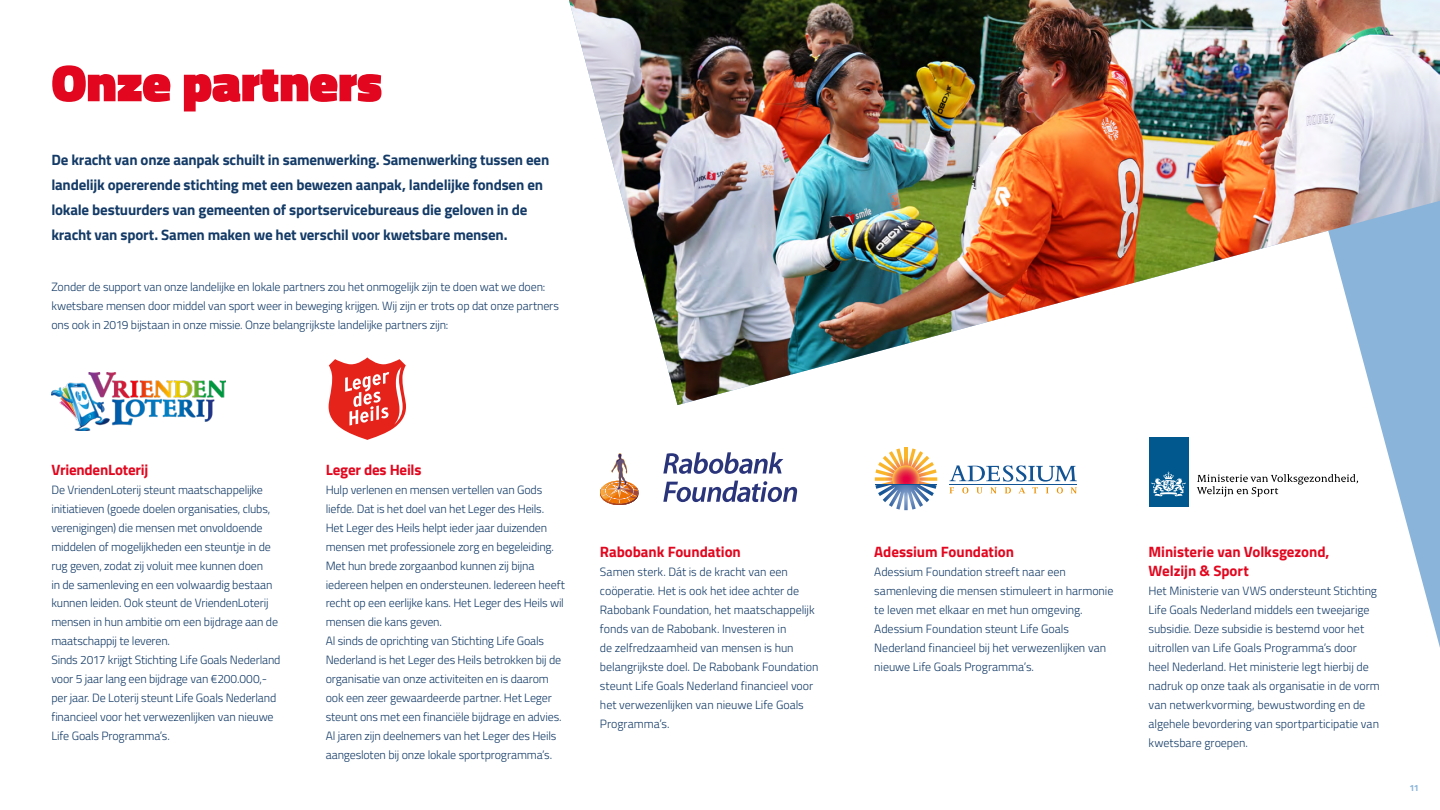
<style>
.page{position:relative;width:1440px;height:810px;background:#fff}
.page>*{position:absolute;margin:0;border:0;box-sizing:border-box;transform-origin:0 0}
.t1{font:900 52.5px "Titillium Web";letter-spacing:-.005em;color:#e2071f}
.t2{font:700 15px/25.3px "Titillium Web";letter-spacing:-.015em;color:#143b67}
.t3{font:700 15px/19px "Titillium Web";letter-spacing:-.005em;color:#e2071f}
.t4{font:300 12px/19px "Titillium Web";letter-spacing:-.01em;color:#143b67}
.t5{font:700 9px "Titillium Web";color:#8ab4da}
</style>
<div class="page">
<svg style="left:1358px;top:405px;width:82px;height:243px"></svg>
<img style="left:569px;top:0;width:871px;height:405px">
<svg style="left:328px;top:357px;width:78px;height:83px"></svg>
<img style="left:51px;top:373px;width:175px;height:58px">
<div style="left:1149px;top:437px;width:40px;height:69px;background:#00588e"></div>
<svg style="left:1151px;top:471px;width:35px;height:26px"></svg>
<svg style="left:1197px;top:474px;width:161px;height:23px"></svg>
<svg style="left:663px;top:452px;width:120px;height:22px"></svg>
<svg style="left:663px;top:481px;width:134px;height:21px"></svg>
<svg style="left:600px;top:453px;width:39px;height:52px"></svg>
<svg style="left:950px;top:465px;width:127px;height:28px"></svg>
<svg style="left:875px;top:448px;width:62px;height:62px"></svg>
<hr style="left:875px;top:484px;width:62px;height:1px;background:#125394">
<h1 class="t1" style="left:51px;top:44px;width:332px">Onze partners</h1>
<p class="t2" style="left:51px;top:146px;width:499px">De kracht van onze aanpak schuilt in samenwerking. Samenwerking tussen een landelijk opererende stichting met een bewezen aanpak, landelijke fondsen en lokale bestuurders van gemeenten of sportservicebureaus die geloven in de kracht van sport. Samen maken we het verschil voor kwetsbare mensen.</p>
<p class="t4" style="left:51px;top:277px;width:509px">Zonder de support van onze landelijke en lokale partners zou het onmogelijk zijn te doen wat we doen: kwetsbare mensen door middel van sport weer in beweging krijgen. Wij zijn er trots op dat onze partners ons ook in 2019 bijstaan in onze missie. Onze belangrijkste landelijke partners zijn:</p>
<p class="t3" style="left:51px;top:459px;width:99px">VriendenLoterij</p>
<p class="t4" style="left:51px;top:479px;width:231px">De VriendenLoterij steunt maatschappelijke initiatieven (goede doelen organisaties, clubs, verenigingen) die mensen met onvoldoende middelen of mogelijkheden een steuntje in de rug geven, zodat zij voluit mee kunnen doen<br>in de samenleving en een volwaardig bestaan kunnen leiden. Ook steunt de VriendenLoterij mensen in hun ambitie om een bijdrage aan de maatschappij te leveren.<br>Sinds 2017 krijgt Stichting Life Goals Nederland voor 5 jaar lang een bijdrage van €200.000,- per jaar. De Loterij steunt Life Goals Nederland financieel voor het verwezenlijken van nieuwe Life Goals Programma’s.</p>
<p class="t3" style="left:326px;top:459px;width:97px">Leger des Heils</p>
<p class="t4" style="left:326px;top:479px;width:241px">Hulp verlenen en mensen vertellen van Gods liefde. Dat is het doel van het Leger des Heils.<br>Het Leger des Heils helpt ieder jaar duizenden mensen met professionele zorg en begeleiding.<br>Met hun brede zorgaanbod kunnen zij bijna iedereen helpen en ondersteunen. Iedereen heeft recht op een eerlijke kans. Het Leger des Heils wil mensen die kans geven.<br>Al sinds de oprichting van Stichting Life Goals Nederland is het Leger des Heils betrokken bij de organisatie van onze activiteiten en is daarom ook een zeer gewaardeerde partner. Het Leger steunt ons met een financiële bijdrage en advies.<br>Al jaren zijn deelnemers van het Leger des Heils aangesloten bij onze lokale sportprogramma’s.</p>
<p class="t3" style="left:600px;top:541px;width:142px">Rabobank Foundation</p>
<p class="t4" style="left:600px;top:562px;width:220px">Samen sterk. Dát is de kracht van een coöperatie. Het is ook het idee achter de Rabobank Foundation, het maatschappelijk fonds van de Rabobank. Investeren in<br>de zelfredzaamheid van mensen is hun belangrijkste doel. De Rabobank Foundation steunt Life Goals Nederland financieel voor het verwezenlijken van nieuwe Life Goals Programma’s.</p>
<p class="t3" style="left:874px;top:541px;width:141px">Adessium Foundation</p>
<p class="t4" style="left:874px;top:562px;width:241px">Adessium Foundation streeft naar een samenleving die mensen stimuleert in harmonie te leven met elkaar en met hun omgeving.<br>Adessium Foundation steunt Life Goals Nederland financieel bij het verwezenlijken van nieuwe Life Goals Programma’s.</p>
<p class="t3" style="left:1149px;top:541px;width:182px">Ministerie van Volksgezond,<br>Welzijn &amp; Sport</p>
<p class="t4" style="left:1149px;top:581px;width:233px">Het Ministerie van VWS ondersteunt Stichting Life Goals Nederland middels een tweejarige subsidie. Deze subsidie is bestemd voor het uitrollen van Life Goals Programma’s door heel Nederland. Het ministerie legt hierbij de nadruk op onze taak als organisatie in de vorm van netwerkvorming, bewustwording en de algehele bevordering van sportparticipatie van kwetsbare groepen.</p>
<p class="t5" style="left:1410px;top:781px;width:11px">11</p>
</div>
